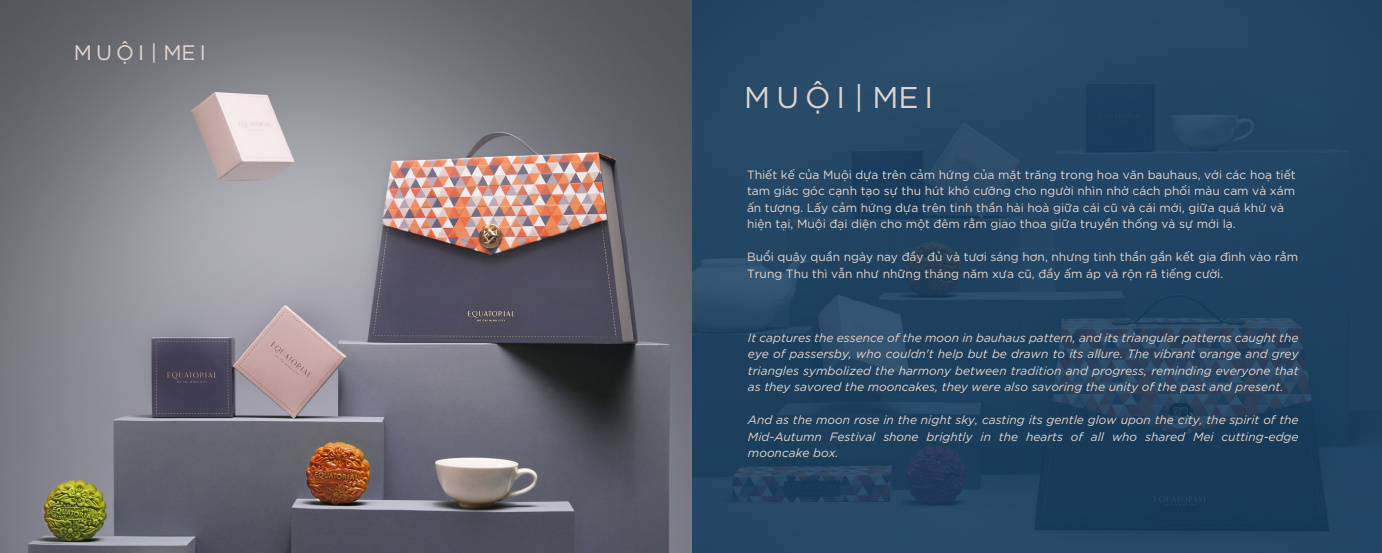
<style>
.page{position:relative;width:1382px;height:553px;background:#fff}
.page>*{position:absolute;margin:0;border:0;box-sizing:border-box;transform-origin:0 0}
.t1{font:30px "SVN Gotham";letter-spacing:.2em;color:#e1d2cb}
.t2{font:21px "SVN Gotham";letter-spacing:.2em;color:#e3d6cf}
.t3{font:italic 12px/16.5px "SVN Gotham";color:#e6d5cc;text-align:justify}
.t4{font:12px/16.5px "SVN Gotham";color:#e6d5cc}
</style>
<div class="page">
<img style="left:0;top:0;width:1382px;height:553px">
<h2 class="t2" style="left:74px;top:37px;width:134px">MUỘI | MEI</h2>
<h1 class="t1" style="left:744px;top:75px;width:190px">MUỘI | MEI</h1>
<p class="t4" style="left:747px;top:165px;width:550px">Thiết kế của Muội dựa trên cảm hứng của mặt trăng trong hoa văn bauhaus, với các hoạ tiết tam giác góc cạnh tạo sự thu hút khó cưỡng cho người nhìn nhờ cách phối màu cam và xám ấn tượng. Lấy cảm hứng dựa trên tinh thần hài hoà giữa cái cũ và cái mới, giữa quá khứ và hiện tại, Muội đại diện cho một đêm rằm giao thoa giữa truyền thống và sự mới lạ.</p>
<p class="t4" style="left:747px;top:248px;width:553px">Buổi quây quần ngày nay đầy đủ và tươi sáng hơn, nhưng tinh thần gắn kết gia đình vào rằm<br>Trung Thu thì vẫn như những tháng năm xưa cũ, đầy ấm áp và rộn rã tiếng cười.</p>
<p class="t3" style="left:748px;top:328px;width:552px">It captures the essence of the moon in bauhaus pattern, and its triangular patterns caught the eye of passersby, who couldn't help but be drawn to its allure. The vibrant orange and grey triangles symbolized the harmony between tradition and progress, reminding everyone that as they savored the mooncakes, they were also savoring the unity of the past and present.</p>
<p class="t3" style="left:748px;top:410px;width:552px">And as the moon rose in the night sky, casting its gentle glow upon the city, the spirit of the Mid-Autumn Festival shone brightly in the hearts of all who shared Mei cutting-edge mooncake box.</p>
</div>
